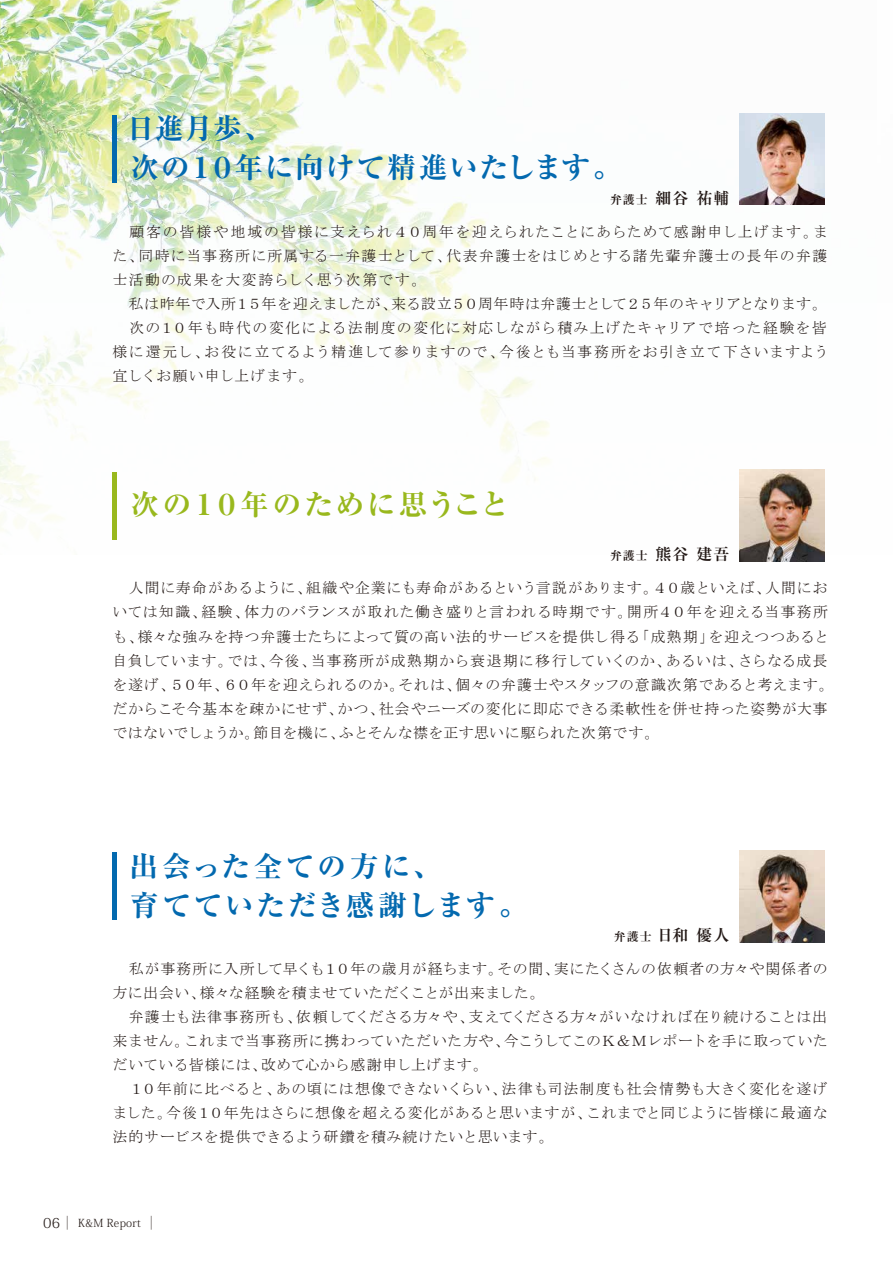
<style>
.page{position:relative;width:893px;height:1263px;background:#fff}
.page>*{position:absolute;margin:0;border:0;box-sizing:border-box;transform-origin:0 0}
.t1{font:700 expanded 28.65px/39px "Ryumin Pr 6";letter-spacing:.095em;color:#0369af}
.t2{font:700 expanded 28.65px/39px "Ryumin Pr 6";letter-spacing:.035em;color:#0369af}
.t3{font:700 expanded 28.65px "Ryumin Pr 6";letter-spacing:.06em;color:#99b81d}
.t4{font:700 15.9px "Ryumin Pr 6";letter-spacing:.08em;color:#221815}
.t5{font:14.85px/24px "MS Mincho";letter-spacing:.04em;color:#221815}
.t6{font:14.85px/24px "MS Mincho";letter-spacing:.065em;color:#221815}
.t7{font:300 11.1px "Koz Min Pro";letter-spacing:.02em;color:#221815}
.s1{font-size:12px}
.s2{font-size:13.8px}
</style>
<div class="page">
<img style="left:0;top:0;width:825px;height:554px">
<img style="left:740px;top:113px;width:85px;height:92px">
<hr style="left:112px;top:115px;width:4px;height:68px;background:#0369af">
<img style="left:740px;top:470px;width:85px;height:91px">
<hr style="left:112px;top:472px;width:4px;height:67px;background:#99b81d">
<img style="left:740px;top:850px;width:85px;height:92px">
<hr style="left:112px;top:853px;width:4px;height:67px;background:#0369af">
<h1 class="t2" style="left:127px;top:108px;width:497px">日進月歩、<br>次の１０年に向けて精進いたします。</h1>
<p class="t4" style="left:610px;top:185px;width:121px"><span class="s1">弁護士</span> 細谷 祐輔</p>
<p class="t6" style="left:112px;top:219px;width:718px">　顧客の皆様や地域の皆様に支えられ４０周年を迎えられたことにあらためて感謝申し上げます。また、同時に当事務所に所属する一弁護士として、代表弁護士をはじめとする諸先輩弁護士の長年の弁護士活動の成果を大変誇らしく思う次第です。<br>　私は昨年で入所１５年を迎えましたが、来る設立５０周年時は弁護士として２５年のキャリアとなります。　次の１０年も時代の変化による法制度の変化に対応しながら積み上げたキャリアで培った経験を皆様に還元し、お役に立てるよう精進して参りますので、今後とも当事務所をお引き立て下さいますよう宜しくお願い申し上げます。</p>
<h1 class="t3" style="left:130px;top:482px;width:381px">次の１０年のために思うこと</h1>
<p class="t4" style="left:610px;top:542px;width:121px"><span class="s1">弁護士</span> 熊谷 建吾</p>
<p class="t5" style="left:112px;top:576px;width:723px">　人間に寿命があるように、組織や企業にも寿命があるという言説があります。４０歳といえば、人間においては知識、経験、体力のバランスが取れた働き盛りと言われる時期です。開所４０年を迎える当事務所も、様々な強みを持つ弁護士たちによって質の高い法的サービスを提供し得る「成熟期」を迎えつつあると自負しています。では、今後、当事務所が成熟期から衰退期に移行していくのか、あるいは、さらなる成長を遂げ、５０年、６０年を迎えられるのか。それは、個々の弁護士やスタッフの意識次第であると考えます。だからこそ今基本を疎かにせず、かつ、社会やニーズの変化に即応できる柔軟性を併せ持った姿勢が大事ではないでしょうか。節目を機に、ふとそんな襟を正す思いに駆られた次第です。</p>
<h1 class="t1" style="left:130px;top:845px;width:400px">出会った全ての方に、<br>育てていただき感謝します。</h1>
<p class="t4" style="left:614px;top:922px;width:117px"><span class="s1">弁護士</span> 日和 優人</p>
<p class="t5" style="left:112px;top:957px;width:717px">　私が事務所に入所して早くも１０年の歳月が経ちます。その間、実にたくさんの依頼者の方々や関係者の方に出会い、様々な経験を積ませていただくことが出来ました。<br>　弁護士も法律事務所も、依頼してくださる方々や、支えてくださる方々がいなければ在り続けることは出来ません。これまで当事務所に携わっていただいた方や、今こうしてこのＫ＆Ｍレポートを手に取っていただいている皆様には、改めて心から感謝申し上げます。<br>　１０年前に比べると、あの頃には想像できないくらい、法律も司法制度も社会情勢も大きく変化を遂げました。今後１０年先はさらに想像を超える変化があると思いますが、これまでと同じように皆様に最適な法的サービスを提供できるよう研鑽を積み続けたいと思います。</p>
<p class="t7" style="left:43px;top:1215px;width:116px"><span class="s2">06｜</span> K&amp;M Report <span class="s2">｜</span></p>
</div>
